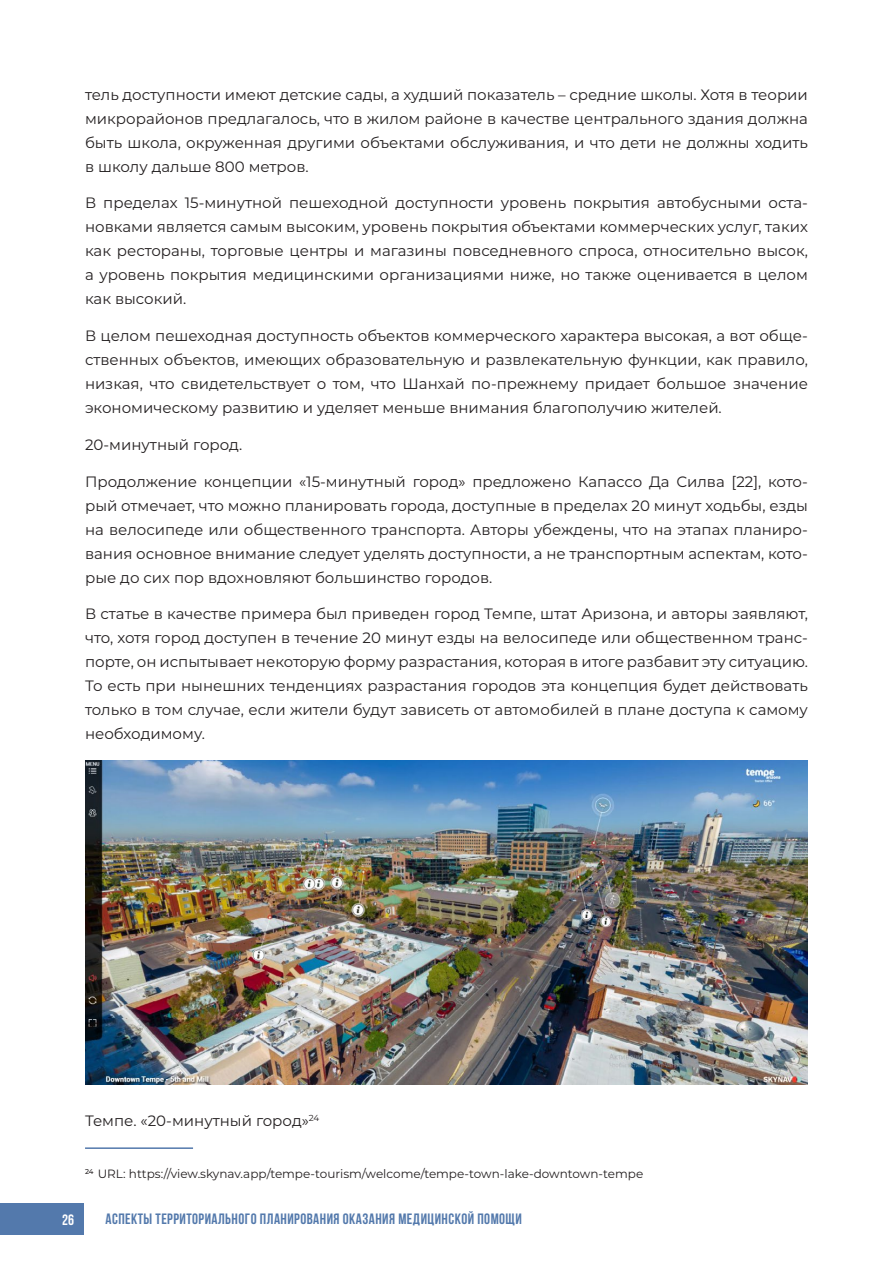
<style>
.page{position:relative;width:893px;height:1263px;background:#fff}
.page>*{position:absolute;margin:0;border:0;box-sizing:border-box;transform-origin:0 0}
.набор{font:15px/24px "Montserrat";color:#231f20;text-align:justify}
.t1{font:700 15px "Bebas Neue";letter-spacing:.03em;color:#5379ac}
.t2{font:700 15px "Bebas Neue";color:#fff}
.сноска{font:12px "Montserrat";color:#231f20}
</style>
<div class="page">
<div style="left:0;top:1203px;width:84px;height:31px;background:#5379ac"></div>
<img style="left:85px;top:761px;width:723px;height:323px">
<hr style="left:85px;top:1147px;width:108px;height:2px;background:#5379ac">
<p class="набор" style="left:85px;top:82px;width:724px">тель доступности имеют детские сады, а худший показатель – средние школы. Хотя в теории микрорайонов предлагалось, что в жилом районе в качестве центрального здания должна быть школа, окруженная другими объектами обслуживания, и что дети не должны ходить в школу дальше 800 метров.</p>
<p class="набор" style="left:85px;top:190px;width:724px">В пределах 15-минутной пешеходной доступности уровень покрытия автобусными оста&shy;новками является самым высоким, уровень покрытия объектами коммерческих услуг, таких как рестораны, торговые центры и магазины повседневного спроса, относительно высок, а уровень покрытия медицинскими организациями ниже, но также оценивается в целом как высокий.</p>
<p class="набор" style="left:85px;top:323px;width:724px">В целом пешеходная доступность объектов коммерческого характера высокая, а вот обще&shy;ственных объектов, имеющих образовательную и развлекательную функции, как правило, низкая, что свидетельствует о том, что Шанхай по-прежнему придает большое значение экономическому развитию и уделяет меньше внимания благополучию жителей.</p>
<p class="набор" style="left:85px;top:432px;width:159px">20-минутный город.</p>
<p class="набор" style="left:85px;top:469px;width:724px">Продолжение концепции «15-минутный город» предложено Капассо Да Силва [22], кото&shy;рый отмечает, что можно планировать города, доступные в пределах 20 минут ходьбы, езды на велосипеде или общественного транспорта. Авторы убеждены, что на этапах планиро&shy;вания основное внимание следует уделять доступности, а не транспортным аспектам, кото&shy;рые до сих пор вдохновляют большинство городов.</p>
<p class="набор" style="left:85px;top:601px;width:724px">В статье в качестве примера был приведен город Темпе, штат Аризона, и авторы заявляют, что, хотя город доступен в течение 20 минут езды на велосипеде или общественном транс&shy;порте, он испытывает некоторую форму разрастания, которая в итоге разбавит эту ситуацию.<br>То есть при нынешних тенденциях разрастания городов эта концепция будет действовать только в том случае, если жители будут зависеть от автомобилей в плане доступа к самому необходимому.</p>
<p class="набор" style="left:85px;top:1108px;width:236px">Темпе. «20-минутный город»<sup>24</sup></p>
<p class="сноска" style="left:85px;top:1165px;width:560px"><sup>24</sup> URL: https://view.skynav.app/tempe-tourism/welcome/tempe-town-lake-downtown-tempe</p>
<p class="t2" style="left:62px;top:1211px;width:13px">26</p>
<p class="t1" style="left:106px;top:1210px;width:418px">АСПЕКТЫ ТЕРРИТОРИАЛЬНОГО ПЛАНИРОВАНИЯ ОКАЗАНИЯ МЕДИЦИНСКОЙ ПОМОЩИ</p>
</div>
